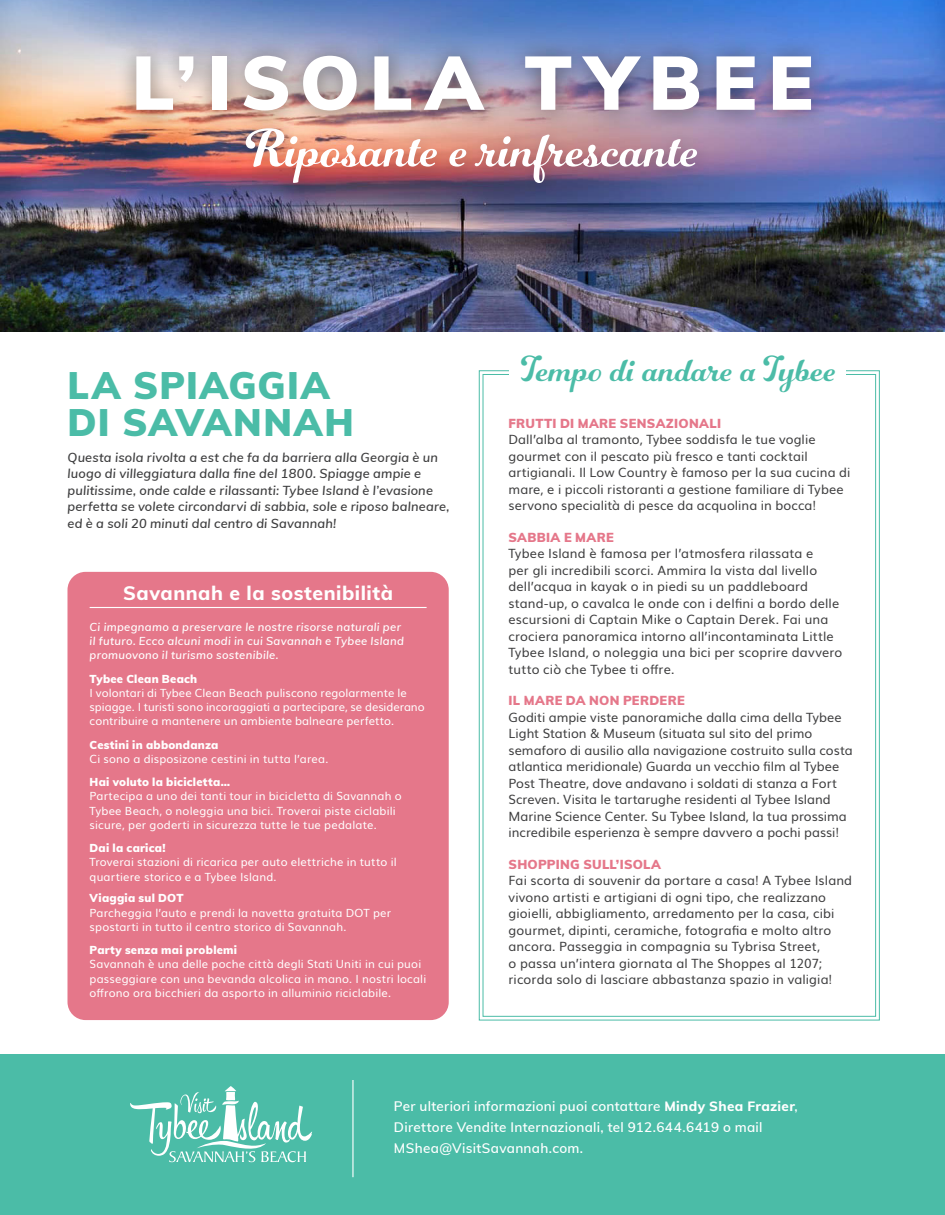
<style>
.page{position:relative;width:945px;height:1215px;background:#fff}
.page>*{position:absolute;margin:0;border:0;box-sizing:border-box;transform-origin:0 0}
.t1{font:900 75px "Muli";letter-spacing:.145em;color:#fff}
.t2{font:55.5px "Number Five Smooth";letter-spacing:.005em;color:#fff}
.t3{font:900 37.5px/37.5px "Muli";letter-spacing:.035em;color:#4bbca7}
.t4{font:37.5px "Number Five Smooth";letter-spacing:.005em;color:#4bbca7}
.t5{font:800 19.5px "Muli";letter-spacing:.025em;color:#fff}
.t6{font:600 13.5px/21px "Muli";letter-spacing:.02em;color:#fff}
.t7{font:12.75px/16.5px "Muli";letter-spacing:.005em;color:#3e3e3f}
.t8{font:italic 600 12.75px/16.5px "Muli";letter-spacing:.015em;color:#3e3e3f}
.t9{font:900 12.75px "Muli";letter-spacing:.02em;color:#e5778a}
.t10{font:11.25px/14.2px "Muli";letter-spacing:.015em;color:#fff}
.t11{font:italic 600 11.25px/14.2px "Muli";letter-spacing:.03em;color:#fff}
.t12{font:900 11.25px "Muli";letter-spacing:.02em;color:#fff}
.s1{font-weight:900;color:#e5778a}
.s2{font-weight:800}
</style>
<div class="page">
<svg style="left:479px;top:370px;width:401px;height:651px"></svg>
<img style="left:0;top:0;width:945px;height:331px">
<div style="left:117px;top:37px;width:715px;height:95px;background:#231f20;opacity:.52"></div>
<div style="left:236px;top:118px;width:476px;height:80px;background:#231f20;opacity:.2"></div>
<div style="left:0;top:1055px;width:945px;height:160px;background:#4bbca7"></div>
<div style="left:509px;top:363px;width:337px;height:21px;background:#fff"></div>
<hr style="left:352px;top:1080px;width:2px;height:97px;background:#fff">
<svg style="left:130px;top:1086px;width:182px;height:76px"></svg>
<div style="left:68px;top:572px;width:381px;height:448px;background:#e5778a;border-radius:18px"></div>
<hr style="left:90px;top:607px;width:337px;height:1px;background:#fff">
<p class="t1" style="left:132px;top:28px;width:683px">L’ISOLA TYBEE</p>
<p class="t2" style="left:246px;top:115px;width:455px">Riposante e rinfrescante</p>
<p class="t3" style="left:68px;top:365px;width:288px">LA SPIAGGIA<br>DI SAVANNAH</p>
<p class="t8" style="left:68px;top:448px;width:384px">Questa isola rivolta a est che fa da barriera alla Georgia è un luogo di villeggiatura dalla fine del 1800. Spiagge ampie e pulitissime, onde calde e rilassanti: Tybee Island è l’evasione perfetta se volete circondarvi di sabbia, sole e riposo balneare, ed è a soli 20 minuti dal centro di Savannah!</p>
<p class="t5" style="left:123px;top:579px;width:271px">Savannah e la sostenibilità</p>
<p class="t11" style="left:90px;top:619px;width:316px">Ci impegnamo a preservare le nostre risorse naturali per il futuro. Ecco alcuni modi in cui Savannah e Tybee Island promuovono il turismo sostenibile.</p>
<p class="t12" style="left:90px;top:670px;width:109px">Tybee Clean Beach</p>
<p class="t10" style="left:90px;top:685px;width:337px">I volontari di Tybee Clean Beach puliscono regolarmente le spiagge. I turisti sono incoraggiati a partecipare, se desiderano contribuire a mantenere un ambiente balneare perfetto.</p>
<p class="t12" style="left:90px;top:736px;width:130px">Cestini in abbondanza</p>
<p class="t10" style="left:90px;top:751px;width:240px">Ci sono a disposizone cestini in tutta l’area.</p>
<p class="t12" style="left:90px;top:774px;width:142px">Hai voluto la bicicletta…</p>
<p class="t10" style="left:90px;top:788px;width:314px">Partecipa a uno dei tanti tour in bicicletta di Savannah o<br>Tybee Beach, o noleggia una bici. Troverai piste ciclabili sicure, per goderti in sicurezza tutte le tue pedalate.</p>
<p class="t12" style="left:90px;top:840px;width:77px">Dai la carica!</p>
<p class="t10" style="left:90px;top:854px;width:308px">Troverai stazioni di ricarica per auto elettriche in tutto il quartiere storico e a Tybee Island.</p>
<p class="t12" style="left:90px;top:890px;width:96px">Viaggia sul DOT</p>
<p class="t10" style="left:90px;top:905px;width:303px">Parcheggia l’auto e prendi la navetta gratuita DOT per spostarti in tutto il centro storico di Savannah.</p>
<p class="t12" style="left:90px;top:942px;width:149px">Party senza mai problemi</p>
<p class="t10" style="left:90px;top:956px;width:338px">Savannah è una delle poche città degli Stati Uniti in cui puoi passeggiare con una bevanda alcolica in mano. I nostri locali offrono ora bicchieri da asporto in alluminio riciclabile.</p>
<p class="t4" style="left:521px;top:346px;width:317px">Tempo di andare a Tybee</p>
<p class="t7" style="left:509px;top:414px;width:343px"><span class="s1">FRUTTI DI MARE SENSAZIONALI<br></span>Dall’alba al tramonto, Tybee soddisfa le tue voglie gourmet con il pescato più fresco e tanti cocktail artigianali. Il Low Country è famoso per la sua cucina di mare, e i piccoli ristoranti a gestione familiare di Tybee servono specialità di pesce da acquolina in bocca!</p>
<p class="t9" style="left:509px;top:528px;width:107px">SABBIA E MARE</p>
<p class="t7" style="left:509px;top:544px;width:335px">Tybee Island è famosa per l’atmosfera rilassata e<br>per gli incredibili scorci. Ammira la vista dal livello dell’acqua in kayak o in piedi su un paddleboard stand-up, o cavalca le onde con i delfini a bordo delle escursioni di Captain Mike o Captain Derek. Fai una crociera panoramica intorno all’incontaminata Little Tybee Island, o noleggia una bici per scoprire davvero tutto ciò che Tybee ti offre.</p>
<p class="t9" style="left:509px;top:691px;width:178px">IL MARE DA NON PERDERE</p>
<p class="t7" style="left:509px;top:708px;width:346px">Goditi ampie viste panoramiche dalla cima della Tybee Light Station &amp; Museum (situata sul sito del primo semaforo di ausilio alla navigazione costruito sulla costa atlantica meridionale) Guarda un vecchio film al Tybee Post Theatre, dove andavano i soldati di stanza a Fort Screven. Visita le tartarughe residenti al Tybee Island Marine Science Center. Su Tybee Island, la tua prossima incredibile esperienza è sempre davvero a pochi passi!</p>
<p class="t9" style="left:509px;top:855px;width:154px">SHOPPING SULL’ISOLA</p>
<p class="t7" style="left:509px;top:871px;width:345px">Fai scorta di souvenir da portare a casa! A Tybee Island vivono artisti e artigiani di ogni tipo, che realizzano gioielli, abbigliamento, arredamento per la casa, cibi gourmet, dipinti, ceramiche, fotografia e molto altro ancora. Passeggia in compagnia su Tybrisa Street,<br>o passa un’intera giornata al The Shoppes al 1207; ricorda solo di lasciare abbastanza spazio in valigia!</p>
<p class="t6" style="left:394px;top:1095px;width:405px">Per ulteriori informazioni puoi contattare <span class="s2">Mindy Shea Frazier</span>,<br>Direttore Vendite Internazionali, tel 912.644.6419 o mail<br>MShea@VisitSavannah.com.</p>
</div>
